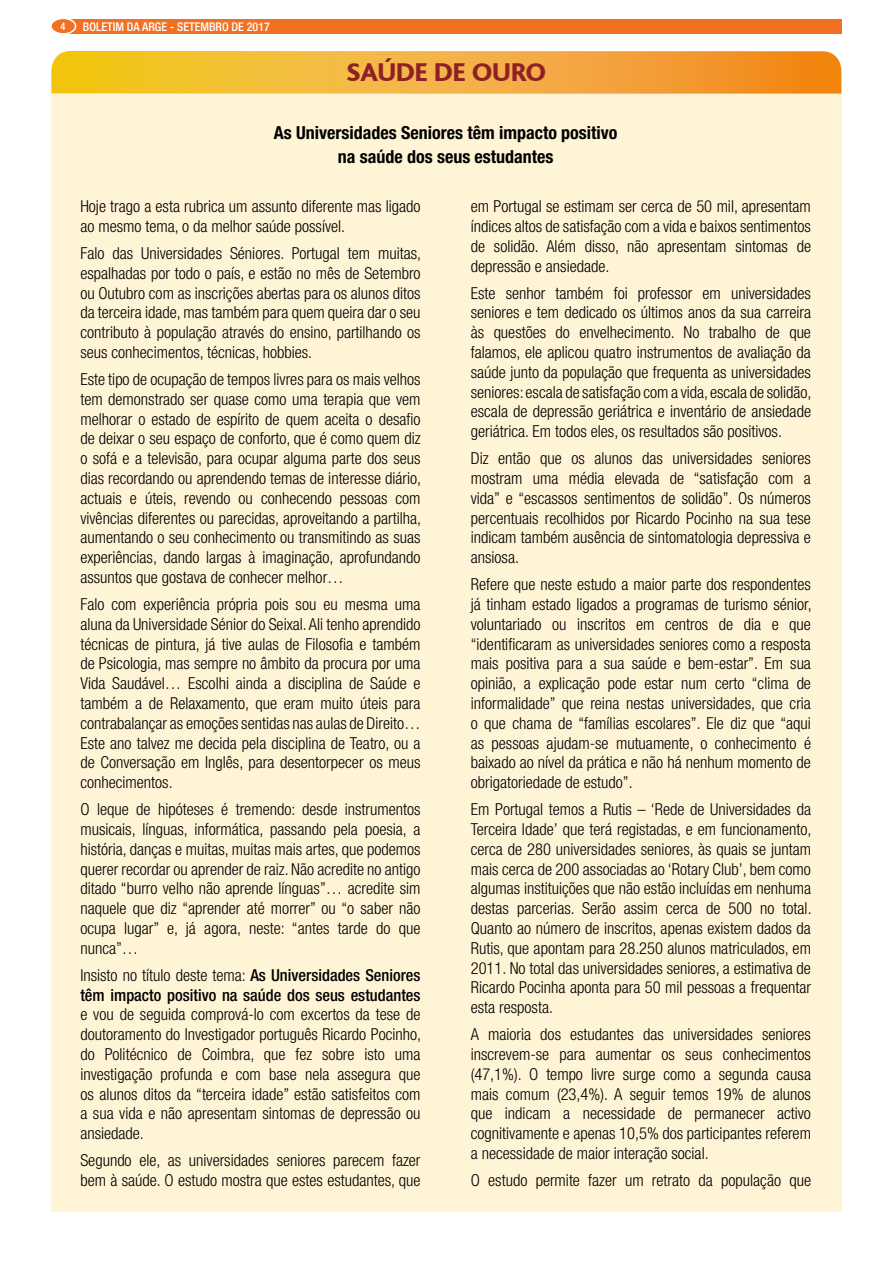
<style>
.page{position:relative;width:893px;height:1263px;background:#fff}
.page>*{position:absolute;margin:0;border:0;box-sizing:border-box;transform-origin:0 0}
.t1{font:800 27px "Bliss";color:#8e2123}
.t2{font:700 condensed 18px/24px "Helvetica Neue";color:#000;text-align:center}
.t3{font:300 condensed 16.5px/19.8px "Helvetica Neue";color:#000;text-align:justify}
.t4{font:500 condensed 16.5px/19.8px "Helvetica Neue";color:#000}
.t5{font:500 condensed 12px "Helvetica Neue";color:#fff}
.t6{font:500 condensed 10.5px "Helvetica Neue";color:#fff}
.s1{font-weight:300}
</style>
<div class="page">
<div style="left:63px;top:19px;width:778px;height:14px;background:#f27021"></div>
<div style="left:51px;top:18px;width:25px;height:16px;background:#f27021;border-radius:50%"></div>
<div style="left:50px;top:18px;width:26px;height:17px;border:2px solid #fff;border-radius:50%"></div>
<div style="left:51px;top:94px;width:791px;height:1118px;background:#fff4d5"></div>
<svg style="left:51px;top:51px;width:790px;height:43px;background:#f3ae36"></svg>
<p class="t6" style="left:60px;top:20px;width:7px">4</p>
<p class="t5" style="left:83px;top:20px;width:188px">BOLETIM DA ARGE - SETEMBRO DE 2017</p>
<h1 class="t1" style="left:346px;top:58px;width:201px">SAÚDE DE OURO</h1>
<p class="t2" style="left:274px;top:120px;width:345px">As Universidades Seniores têm impacto positivo na saúde dos seus estudantes</p>
<p class="t3" style="left:80px;top:196px;width:342px">Hoje trago a esta rubrica um assunto diferente mas ligado ao mesmo tema, o da melhor saúde possível.</p>
<p class="t3" style="left:80px;top:243px;width:342px">Falo das Universidades Séniores. Portugal tem muitas, espalhadas por todo o país, e estão no mês de Setembro ou Outubro com as inscrições abertas para os alunos ditos da terceira idade, mas também para quem queira dar o seu contributo à população através do ensino, partilhando os seus conhecimentos, técnicas, hobbies.</p>
<p class="t3" style="left:80px;top:369px;width:342px">Este tipo de ocupação de tempos livres para os mais velhos tem demonstrado ser quase como uma terapia que vem melhorar o estado de espírito de quem aceita o desafio de deixar o seu espaço de conforto, que é como quem diz o sofá e a televisão, para ocupar alguma parte dos seus dias recordando ou aprendendo temas de interesse diário, actuais e úteis, revendo ou conhecendo pessoas com vivências diferentes ou parecidas, aproveitando a partilha, aumentando o seu conhecimento ou transmitindo as suas experiências, dando largas à imaginação, aprofundando assuntos que gostava de conhecer melhor…</p>
<p class="t3" style="left:80px;top:594px;width:342px">Falo com experiência própria pois sou eu mesma uma aluna da Universidade Sénior do Seixal. Ali tenho aprendido técnicas de pintura, já tive aulas de Filosofia e também de Psicologia, mas sempre no âmbito da procura por uma Vida Saudável… Escolhi ainda a disciplina de Saúde e também a de Relaxamento, que eram muito úteis para contrabalançar as emoções sentidas nas aulas de Direito… Este ano talvez me decida pela disciplina de Teatro, ou a de Conversação em Inglês, para desentorpecer os meus conhecimentos.</p>
<p class="t3" style="left:80px;top:799px;width:342px">O leque de hipóteses é tremendo: desde instrumentos musicais, línguas, informática, passando pela poesia, a história, danças e muitas, muitas mais artes, que podemos querer recordar ou aprender de raiz. Não acredite no antigo ditado “burro velho não aprende línguas”… acredite sim naquele que diz “aprender até morrer” ou “o saber não ocupa lugar” e, já agora, neste: “antes tarde do que nunca”…</p>
<p class="t4" style="left:80px;top:965px;width:342px"><span class="s1">Insisto no título deste tema:</span> As Universidades Seniores têm impacto positivo na saúde dos seus estudantes</p>
<p class="t3" style="left:80px;top:1004px;width:342px">e vou de seguida comprová-lo com excertos da tese de doutoramento do Investigador português Ricardo Pocinho, do Politécnico de Coimbra, que fez sobre isto uma investigação profunda e com base nela assegura que os alunos ditos da “terceira idade” estão satisfeitos com a sua vida e não apresentam sintomas de depressão ou ansiedade.</p>
<p class="t3" style="left:80px;top:1150px;width:342px">Segundo ele, as universidades seniores parecem fazer bem à saúde. O estudo mostra que estes estudantes, que</p>
<p class="t3" style="left:471px;top:196px;width:342px">em Portugal se estimam ser cerca de 50 mil, apresentam índices altos de satisfação com a vida e baixos sentimentos de solidão. Além disso, não apresentam sintomas de depressão e ansiedade.</p>
<p class="t3" style="left:471px;top:283px;width:342px">Este senhor também foi professor em universidades seniores e tem dedicado os últimos anos da sua carreira às questões do envelhecimento. No trabalho de que falamos, ele aplicou quatro instrumentos de avaliação da saúde junto da população que frequenta as universidades seniores: escala de satisfação com a vida, escala de solidão, escala de depressão geriátrica e inventário de ansiedade geriátrica. Em todos eles, os resultados são positivos.</p>
<p class="t3" style="left:471px;top:448px;width:342px">Diz então que os alunos das universidades seniores mostram uma média elevada de “satisfação com a vida” e “escassos sentimentos de solidão”. Os números percentuais recolhidos por Ricardo Pocinho na sua tese indicam também ausência de sintomatologia depressiva e ansiosa.</p>
<p class="t3" style="left:471px;top:574px;width:342px">Refere que neste estudo a maior parte dos respondentes já tinham estado ligados a programas de turismo sénior, voluntariado ou inscritos em centros de dia e que “identificaram as universidades seniores como a resposta mais positiva para a sua saúde e bem-estar”. Em sua opinião, a explicação pode estar num certo “clima de informalidade” que reina nestas universidades, que cria o que chama de “famílias escolares”. Ele diz que “aqui as pessoas ajudam-se mutuamente, o conhecimento é baixado ao nível da prática e não há nenhum momento de obrigatoriedade de estudo”.</p>
<p class="t3" style="left:471px;top:799px;width:342px">Em Portugal temos a Rutis – ‘Rede de Universidades da Terceira Idade’ que terá registadas, e em funcionamento, cerca de 280 universidades seniores, às quais se juntam mais cerca de 200 associadas ao ‘Rotary Club’, bem como algumas instituições que não estão incluídas em nenhuma destas parcerias. Serão assim cerca de 500 no total.<br>Quanto ao número de inscritos, apenas existem dados da Rutis, que apontam para 28.250 alunos matriculados, em 2011. No total das universidades seniores, a estimativa de Ricardo Pocinha aponta para 50 mil pessoas a frequentar esta resposta.</p>
<p class="t3" style="left:471px;top:1024px;width:342px">A maioria dos estudantes das universidades seniores inscrevem-se para aumentar os seus conhecimentos (47,1%). O tempo livre surge como a segunda causa mais comum (23,4%). A seguir temos 19% de alunos que indicam a necessidade de permanecer activo cognitivamente e apenas 10,5% dos participantes referem a necessidade de maior interação social.</p>
<p class="t3" style="left:471px;top:1170px;width:342px">O estudo permite fazer um retrato da população que</p>
</div>
